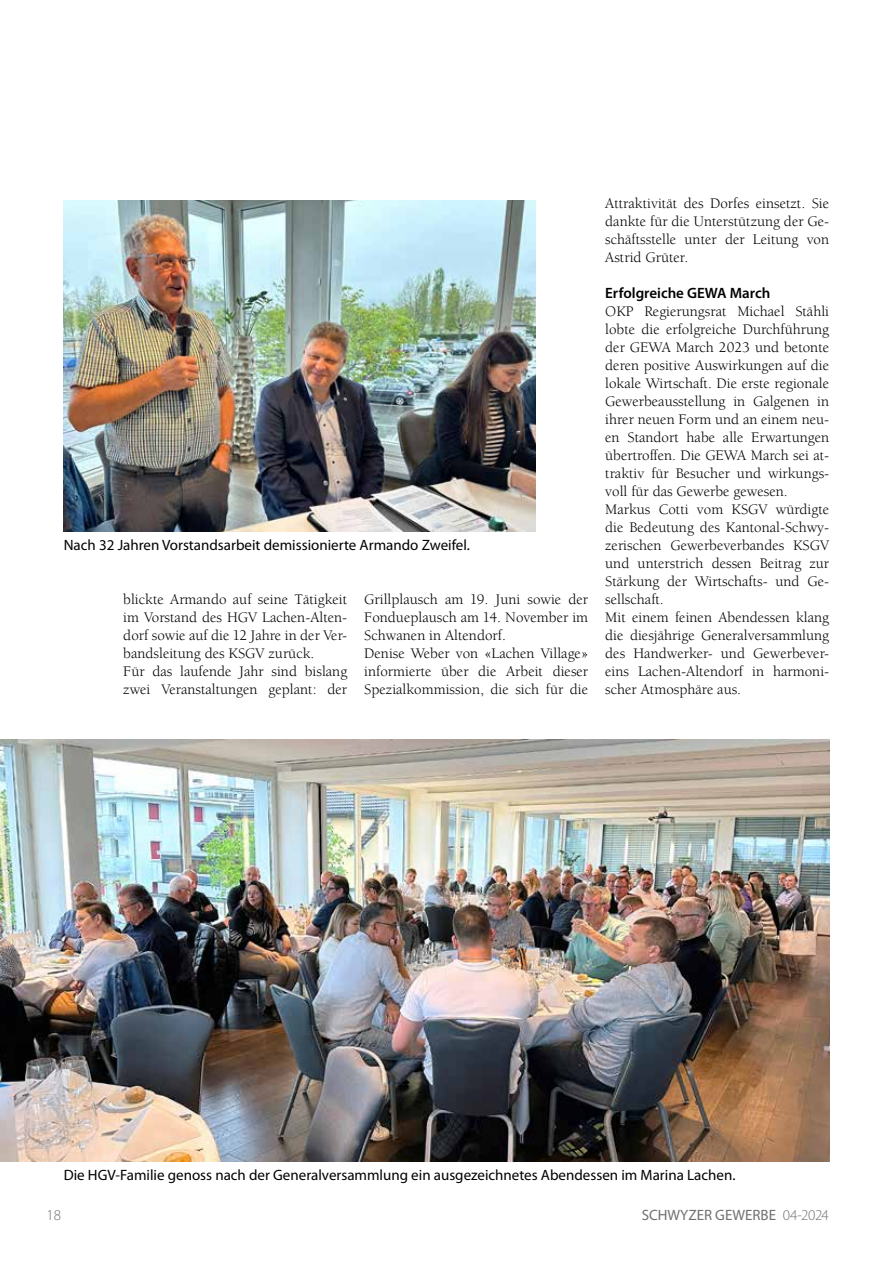
<style>
.page{position:relative;width:893px;height:1263px;background:#fff}
.page>*{position:absolute;margin:0;border:0;box-sizing:border-box;transform-origin:0 0}
.t1{font:15px/18px "Berkeley Std";color:#000}
.t2{font:15px "Myriad Pro";color:#000}
.t3{font:15px "Myriad Pro";color:#6f7070}
.t4{font:600 15px "Myriad Pro";color:#000}
.t5{font:300 15px "Myriad Pro";color:#6f7070}
.s1{font-weight:300}
</style>
<div class="page">
<img style="left:0;top:740px;width:829px;height:422px">
<img style="left:64px;top:200px;width:472px;height:332px">
<p class="t2" style="left:64px;top:537px;width:408px">Nach 32 Jahren Vorstandsarbeit demissionierte Armando Zweifel.</p>
<p class="t1" style="left:123px;top:590px;width:225px">blickte Armando auf seine Tätigkeit im Vorstand des HGV Lachen-Alten&shy;dorf sowie auf die 12 Jahre in der Ver&shy;bandsleitung des KSGV zurück.<br>Für das laufende Jahr sind bislang zwei Veranstaltungen geplant: der</p>
<p class="t1" style="left:364px;top:590px;width:225px">Grillplausch am 19. Juni sowie der<br>Fondueplausch am 14. November im<br>Schwanen in Altendorf.<br>Denise Weber von «Lachen Village» informierte über die Arbeit dieser<br>Spezialkommission, die sich für die</p>
<p class="t1" style="left:605px;top:194px;width:225px;text-align:justify">Attraktivität des Dorfes einsetzt. Sie dankte für die Unterstützung der Ge&shy;schäftsstelle unter der Leitung von Astrid Grüter.</p>
<p class="t4" style="left:605px;top:284px;width:167px">Erfolgreiche GEWA March</p>
<p class="t1" style="left:605px;top:302px;width:225px">OKP Regierungsrat Michael Stähli lobte die erfolgreiche Durchführung der GEWA March 2023 und betonte deren positive Auswirkungen auf die lokale Wirtschaft. Die erste regionale Gewerbeausstellung in Galgenen in ihrer neuen Form und an einem neu&shy;en Standort habe alle Erwartungen übertroffen. Die GEWA March sei at&shy;traktiv für Besucher und wirkungs&shy;voll für das Gewerbe gewesen.<br>Markus Cotti vom KSGV würdigte die Bedeutung des Kantonal-Schwy&shy;zerischen Gewerbeverbandes KSGV und unterstrich dessen Beitrag zur Stärkung der Wirtschafts- und Ge&shy;sellschaft.<br>Mit einem feinen Abendessen klang die diesjährige Generalversammlung des Handwerker- und Gewerbever&shy;eins Lachen-Altendorf in harmoni&shy;scher Atmosphäre aus.</p>
<p class="t2" style="left:64px;top:1167px;width:673px">Die HGV-Familie genoss nach der Generalversammlung ein ausgezeichnetes Abendessen im Marina Lachen.</p>
<p class="t5" style="left:46px;top:1207px;width:16px">18</p>
<p class="t3" style="left:642px;top:1207px;width:189px">SCHWYZER GEWERBE <span class="s1">04-2024</span></p>
</div>
